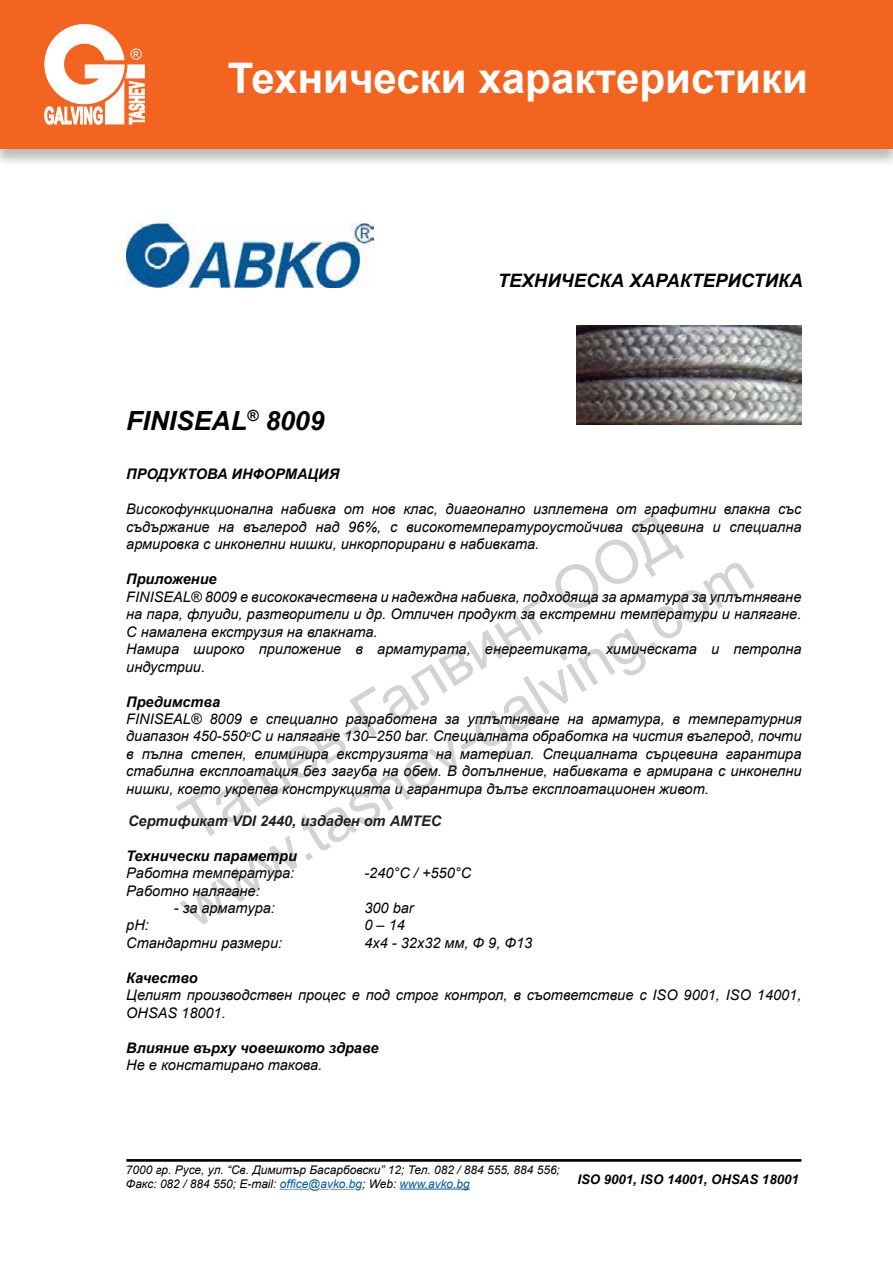
<style>
.page{position:relative;width:893px;height:1263px;background:#fff}
.page>*{position:absolute;margin:0;border:0;box-sizing:border-box;transform-origin:0 0}
.t1{font:60px/71.7px "Arial";color:#231f20;text-align:center}
.t2{font:700 42.15px "Arial";color:#fff}
.t3{font:italic 700 26.4px "Arial";color:#000}
.t4{font:italic 700 18.6px "Arial";color:#000}
.t5{font:italic 14.55px/17.4px "Arial";color:#000;text-align:justify}
.t6{font:italic 700 14.55px "Arial";color:#000}
.t7{font:italic 700 14.55px "Arial";color:#231f20}
.t8{font:italic 700 13.2px "Arial";color:#000}
.t9{font:italic 11.85px/14.2px "Arial";color:#000}
.s1{color:#00589e}
</style>
<div class="page">
<img style="left:576px;top:326px;width:225px;height:98px">
<img style="left:126px;top:224px;width:248px;height:63px">
<hr style="left:126px;top:1159px;width:675px;height:3px;background:#000">
<hr style="left:400px;top:1188px;width:70px;height:1px;background:#00589e">
<svg style="left:277px;top:1159px;width:88px;height:31px"></svg>
<div style="left:0;top:0;width:893px;height:167px;background:#231f20;opacity:.3"></div>
<div style="left:0;top:0;width:893px;height:149px;background:#f36421"></div>
<svg style="left:45px;top:24px;width:100px;height:100px"></svg>
<h2 class="t2" style="left:228px;top:48px;width:582px">Технически характеристики</h2>
<p class="t4" style="left:498px;top:268px;width:306px">ТЕХНИЧЕСКА ХАРАКТЕРИСТИКА</p>
<h3 class="t3" style="left:126px;top:404px;width:200px">FINISEAL<sup>®</sup> 8009</h3>
<p class="t6" style="left:126px;top:465px;width:215px">ПРОДУКТОВА ИНФОРМАЦИЯ</p>
<p class="t5" style="left:126px;top:501px;width:677px">Високофункционална набивка от нов клас, диагонално изплетена от графитни влакна със съдържание на въглерод над 96%, с високотемпературоустойчива сърцевина и специална армировка с инконелни нишки, инкорпорирани в набивката.</p>
<p class="t6" style="left:126px;top:570px;width:92px">Приложение</p>
<p class="t5" style="left:126px;top:588px;width:677px;text-align:left">FINISEAL® 8009 e висококачествена и надеждна набивка, подходяща за арматура за уплътняване на пара, флуиди, разтворители и др. Отличен продукт за екстремни температури и налягане.<br>С намалена екструзия на влакната.<br>Намира широко приложение в арматурата, енергетиката, химическата и петролна индустрии.</p>
<p class="t6" style="left:126px;top:692px;width:96px">Предимства</p>
<p class="t5" style="left:126px;top:710px;width:677px">FINISEAL® 8009 е специално разработена за уплътняване на арматура, в температурния диапазон 450-550<sup>о</sup>С и налягане 130–250 bar. Специалната обработка на чистия въглерод, почти в пълна степен, елиминира екструзията на материал. Специалната сърцевина гарантира стабилна експлоатация без загуба на обем. В допълнение, набивката е армирана с инконелни нишки, което укрепва конструкцията и гарантира дълъг експлоатационен живот.</p>
<h1 class="t1" style="left:127px;top:817px;width:662px;rotate:-31deg">Ташев-Галвинг ООД www.tashev-galving.com</h1>
<p class="t7" style="left:128px;top:811px;width:315px">Сертификат VDI 2440, издаден от АМТЕС</p>
<p class="t6" style="left:126px;top:846px;width:172px">Технически параметри</p>
<p class="t5" style="left:126px;top:864px;width:170px">Работна температура:</p>
<p class="t5" style="left:364px;top:864px;width:108px">-240°C / +550°С</p>
<p class="t5" style="left:126px;top:882px;width:135px">Работно налягане:</p>
<p class="t5" style="left:174px;top:899px;width:103px">- за арматура:</p>
<p class="t5" style="left:364px;top:899px;width:51px">300 bar</p>
<p class="t5" style="left:126px;top:917px;width:24px">pH:</p>
<p class="t5" style="left:364px;top:917px;width:42px">0 – 14</p>
<p class="t5" style="left:126px;top:934px;width:157px">Стандартни размери:</p>
<p class="t5" style="left:364px;top:934px;width:169px">4х4 - 32х32 мм, Ф 9, Ф13</p>
<p class="t6" style="left:126px;top:968px;width:73px">Качество</p>
<p class="t5" style="left:126px;top:987px;width:677px">Целият производствен процес е под строг контрол, в съответствие с ISO 9001, ISO 14001,<br>OHSAS 18001.</p>
<p class="t6" style="left:126px;top:1038px;width:254px">Влияние върху човешкото здраве</p>
<p class="t5" style="left:126px;top:1056px;width:198px">Не е констатирано такова.</p>
<p class="t9" style="left:126px;top:1162px;width:436px">7000 гр. Русе, ул. “Св. Димитър Басарбовски” 12; Тел. 082 / 884 555, 884 556;<br>Факс: 082 / 884 550; E-mail: <span class="s1">office@avko.bg</span>; Web: <span class="s1">www.avko.bg</span></p>
<p class="t8" style="left:577px;top:1171px;width:223px">ISO 9001, ISO 14001, OHSAS 18001</p>
</div>
